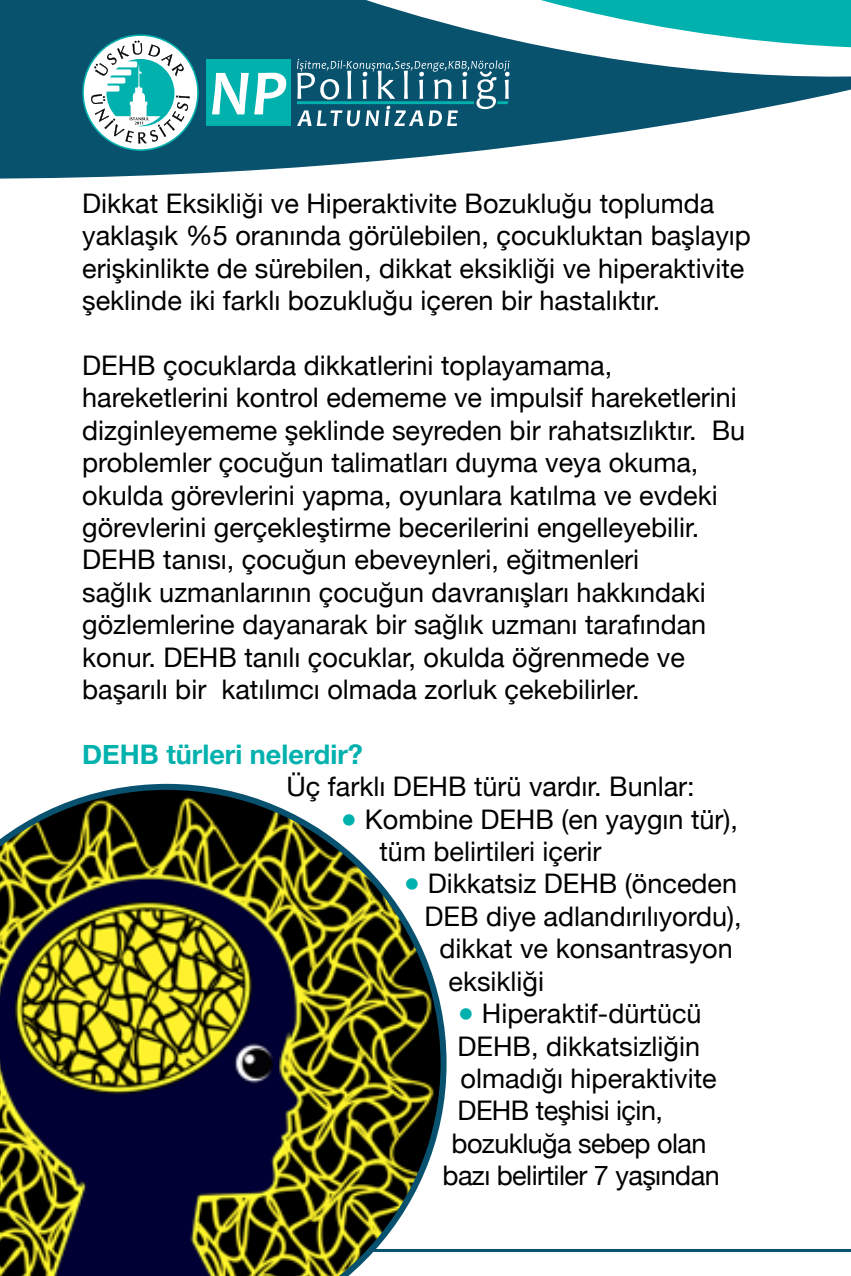
<style>
.page{position:relative;width:851px;height:1276px;background:#fff}
.page>*{position:absolute;margin:0;border:0;box-sizing:border-box;transform-origin:0 0}
.t1{font:27px/32.4px "Helvetica Neue";color:#000}
.t2{font:27px "Helvetica Neue";letter-spacing:-.02em;color:#000}
.t3{font:700 27px "Helvetica Neue";color:#00b1ad}
.s1{font-weight:700;color:#00b1ad}
</style>
<div class="page">
<svg style="left:0;top:0;width:660px;height:179px;fill:#09526e"></svg>
<svg style="left:82px;top:34px;width:117px;height:117px"></svg>
<div style="left:206px;top:59px;width:85px;height:67px;background:#00b1ad"></div>
<svg style="left:212px;top:73px;width:74px;height:41px"></svg>
<svg style="left:297px;top:0;width:553px;height:126px"></svg>
<hr style="left:0;top:1249px;width:850px;height:3px;background:#09526f">
<svg style="left:0;top:784px;width:446px;height:492px"></svg>
<p class="t1" style="left:82px;top:189px;width:670px">Dikkat Eksikliği ve Hiperaktivite Bozukluğu toplumda yaklaşık %5 oranında görülebilen, çocukluktan başlayıp erişkinlikte de sürebilen, dikkat eksikliği ve hiperaktivite şeklinde iki farklı bozukluğu içeren bir hastalıktır.</p>
<p class="t1" style="left:82px;top:351px;width:664px">DEHB çocuklarda dikkatlerini toplayamama, hareketlerini kontrol edememe ve impulsif hareketlerini dizginleyememe şeklinde seyreden bir rahatsızlıktır. Bu problemler çocuğun talimatları duyma veya okuma, okulda görevlerini yapma, oyunlara katılma ve evdeki görevlerini gerçekleştirme becerilerini engelleyebilir.<br>DEHB tanısı, çocuğun ebeveynleri, eğitmenleri<br>sağlık uzmanlarının çocuğun davranışları hakkındaki gözlemlerine dayanarak bir sağlık uzmanı tarafından konur. DEHB tanılı çocuklar, okulda öğrenmede ve başarılı bir katılımcı olmada zorluk çekebilirler.</p>
<p class="t3" style="left:82px;top:733px;width:282px">DEHB türleri nelerdir?</p>
<p class="t1" style="left:286px;top:772px;width:410px">Üç farklı DEHB türü vardır. Bunlar:</p>
<p class="t1" style="left:379px;top:804px;width:360px;text-indent:-39px"><span class="s1">●</span> Kombine DEHB (en yaygın tür), tüm belirtileri içerir</p>
<p class="t1" style="left:403px;top:869px;width:335px"><span class="s1">●</span> Dikkatsiz DEHB (önceden</p>
<p class="t1" style="left:424px;top:901px;width:319px">DEB diye adlandırılıyordu),</p>
<p class="t1" style="left:439px;top:934px;width:295px">dikkat ve konsantrasyon</p>
<p class="t1" style="left:448px;top:966px;width:97px">eksikliği</p>
<p class="t1" style="left:457px;top:999px;width:245px"><span class="s1">●</span> Hiperaktif-dürtücü</p>
<p class="t1" style="left:457px;top:1031px;width:244px">DEHB, dikkatsizliğin</p>
<p class="t1" style="left:460px;top:1063px;width:258px">olmadığı hiperaktivite</p>
<p class="t2" style="left:457px;top:1091px;width:207px">DEHB teşhisi için,</p>
<p class="t2" style="left:451px;top:1123px;width:256px">bozukluğa sebep olan</p>
<p class="t2" style="left:442px;top:1156px;width:278px">bazı belirtiler 7 yaşından</p>
</div>
